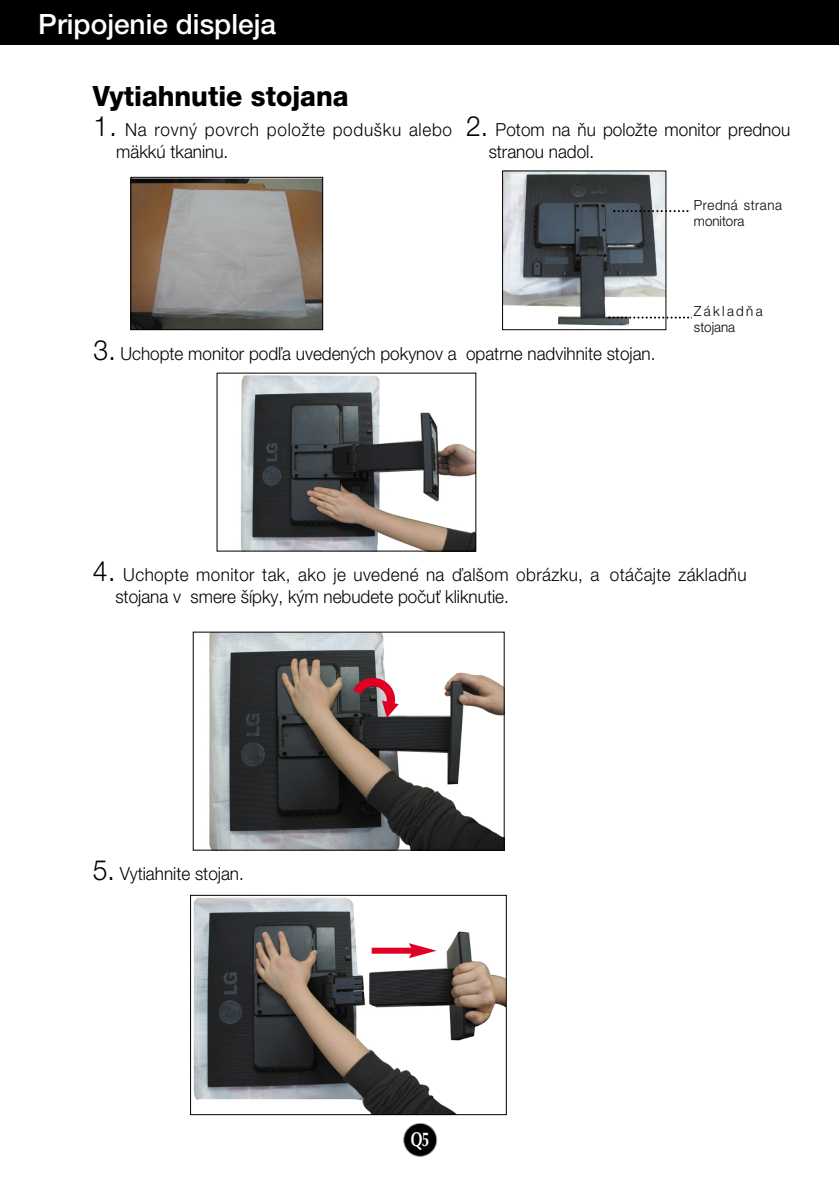
<style>
.page{position:relative;width:839px;height:1189px;background:#fff}
.page>*{position:absolute;margin:0;border:0;box-sizing:border-box;transform-origin:0 0}
.t1{font:500 28px "Helvetica Neue CE";color:#fff}
.t2{font:800 28px "Helvetica Neue CE";color:#000;scale:.95 1}
.t3{font:700 20px "Optima";color:#fff;scale:.7 1}
.t4{font:300 18px/22px "Helvetica Neue CE";color:#000;scale:.95 1}
.t5{font:300 18px/22px "Helvetica Neue CE";letter-spacing:.025em;color:#000;scale:.95 1}
.t6{font:300 18px/22px "Helvetica Neue CE";letter-spacing:.04em;color:#000;scale:.95 1}
.t7{font:300 14px/16px "Helvetica Neue CE";letter-spacing:.04em;color:#000;scale:.95 1}
.t8{font:300 14px/16px "Helvetica Neue CE";letter-spacing:.175em;color:#000;scale:.95 1}
.s1{font-size:28px}
</style>
<div class="page">
<img style="left:132px;top:179px;width:189px;height:149px">
<div style="left:130px;top:177px;width:193px;height:153px;border:1px solid #000"></div>
<img style="left:504px;top:172px;width:160px;height:154px">
<div style="left:502px;top:170px;width:164px;height:160px;border:1px solid #000"></div>
<img style="left:240px;top:375px;width:234px;height:174px">
<img style="left:209px;top:633px;width:293px;height:215px">
<img style="left:193px;top:897px;width:312px;height:216px">
<div style="left:190px;top:895px;width:317px;height:220px;border:1px solid #000"></div>
<svg style="left:348px;top:679px;width:51px;height:39px;background:#8f535e"></svg>
<div style="left:372px;top:947px;width:42px;height:6px;background:#df0025"></div>
<svg style="left:409px;top:943px;width:27px;height:15px"></svg>
<div style="left:403px;top:1123px;width:34px;height:33px;background:#000;border-radius:50%"></div>
<div style="left:403px;top:1123px;width:34px;height:34px;border:2px solid #a5a5a5;border-radius:50%"></div>
<div style="left:0;top:0;width:839px;height:45px;background:#000"></div>
<svg style="left:613px;top:210px;width:78px;height:2px"></svg>
<svg style="left:608px;top:316px;width:84px;height:2px"></svg>
<h1 class="t1" style="left:38px;top:14px;width:239px">Pripojenie displeja</h1>
<h1 class="t2" style="left:93px;top:86px;width:271px">Vytiahnutie stojana</h1>
<p class="t6" style="left:116px;top:120px;width:355px;text-indent:-23px"><span class="s1">1.</span> Na rovn˘ povrch poloÏte podu‰ku alebo mäkkú tkaninu.</p>
<p class="t4" style="left:488px;top:120px;width:319px;text-indent:-23px"><span class="s1">2.</span> Potom na Àu poloÏte monitor prednou stranou nadol.</p>
<p class="t7" style="left:694px;top:199px;width:94px">Predná strana monitora</p>
<p class="t8" style="left:694px;top:304px;width:74px">ZákladÀa stojana</p>
<p class="t4" style="left:94px;top:344px;width:593px"><span class="s1">3.</span> Uchopte monitor podºa uveden˘ch pokynov a opatrne nadvihnite stojan.</p>
<p class="t5" style="left:115px;top:565px;width:666px;text-indent:-23px"><span class="s1">4.</span> Uchopte monitor tak, ako je uvedené na ìal‰om obrázku, a otáãajte základÀu stojana v smere ‰ípky, k˘m nebudete poãuÈ kliknutie.</p>
<p class="t4" style="left:93px;top:864px;width:160px"><span class="s1">5.</span> Vytiahnite stojan.</p>
<p class="t3" style="left:411px;top:1131px;width:29px">Q5</p>
</div>
